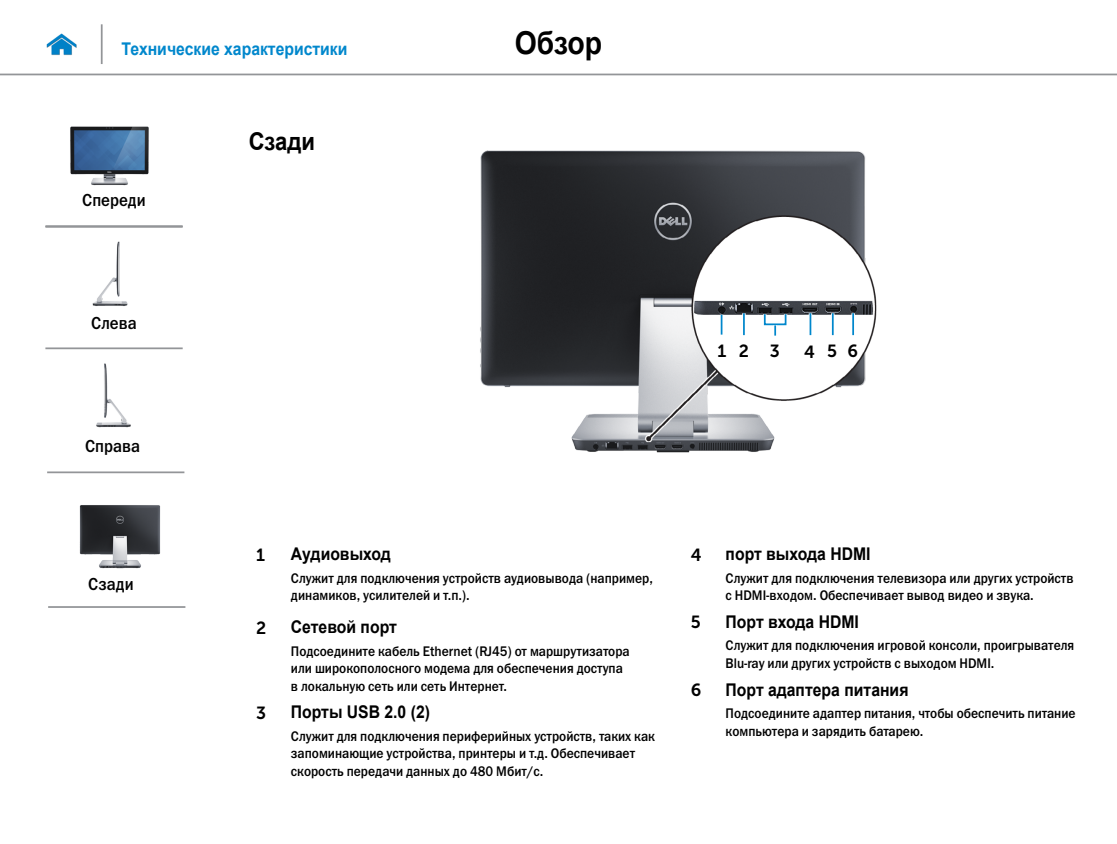
<style>
.page{position:relative;width:1117px;height:844px;background:#fff}
.page>*{position:absolute;margin:0;border:0;box-sizing:border-box;transform-origin:0 0}
.t1{font:700 31.5px "Arial";letter-spacing:-.005em;color:#000;scale:.9 1}
.t2{font:700 24.5px "Arial";color:#000;scale:.9 1}
.t3{font:700 17.5px "Arial";color:#000;scale:.9 1}
.t4{font:700 17.5px "Arial";color:#0087cc;scale:.9 1}
.t5{font:17.5px "Franklin Gothic Medium C";color:#000;scale:.9 1}
.t6{font:17.5px "Museo Sans For Dell 700";color:#000}
.t7{font:14px/17.5px "Franklin Gothic Medium C";color:#000;scale:.9 1}
</style>
<div class="page">
<hr style="left:0;top:74px;width:1116px;height:1px;background:#939598">
<img style="left:46px;top:33px;width:31px;height:23px">
<img style="left:480px;top:150px;width:397px;height:303px">
<hr style="left:742px;top:313px;width:3px;height:22px;background:#fff">
<hr style="left:742px;top:313px;width:2px;height:22px;background:#0087cc">
<svg style="left:719px;top:315px;width:4px;height:19px"></svg>
<svg style="left:720px;top:315px;width:2px;height:19px"></svg>
<svg style="left:808px;top:313px;width:4px;height:22px"></svg>
<hr style="left:809px;top:313px;width:2px;height:22px;background:#0087cc">
<svg style="left:830px;top:313px;width:4px;height:22px"></svg>
<hr style="left:831px;top:313px;width:2px;height:22px;background:#0087cc">
<hr style="left:851px;top:313px;width:3px;height:22px;background:#fff">
<svg style="left:852px;top:313px;width:1px;height:22px"></svg>
<div style="left:762px;top:312px;width:25px;height:14px;border:4px solid #fff"></div>
<div style="left:763px;top:313px;width:23px;height:12px;border:2px solid #0087cc"></div>
<svg style="left:773px;top:325px;width:3px;height:10px"></svg>
<hr style="left:101px;top:24px;width:2px;height:40px;background:#939598">
<img style="left:70px;top:126px;width:79px;height:60px">
<img style="left:92px;top:241px;width:36px;height:65px">
<img style="left:96px;top:363px;width:35px;height:65px">
<img style="left:79px;top:505px;width:82px;height:64px">
<hr style="left:45px;top:225px;width:138px;height:2px;background:#939598">
<hr style="left:45px;top:226px;width:138px;height:2px;background:#939598">
<hr style="left:47px;top:471px;width:137px;height:2px;background:#939598">
<hr style="left:48px;top:606px;width:137px;height:1px;background:#939598">
<hr style="left:45px;top:347px;width:138px;height:2px;background:#939598">
<p class="t4" style="left:122px;top:37px;width:252px">Технические характеристики</p>
<h1 class="t1" style="left:514px;top:22px;width:98px">Обзор</h1>
<p class="t5" style="left:82px;top:190px;width:72px">Спереди</p>
<h2 class="t2" style="left:249px;top:125px;width:75px">Сзади</h2>
<p class="t5" style="left:91px;top:313px;width:52px">Слева</p>
<p class="t5" style="left:85px;top:436px;width:63px">Справа</p>
<p class="t5" style="left:88px;top:574px;width:52px">Сзади</p>
<p class="t6" style="left:717px;top:341px;width:64px">12 3</p>
<p class="t6" style="left:804px;top:341px;width:55px">456</p>
<p class="t6" style="left:256px;top:544px;width:10px">1</p>
<p class="t3" style="left:291px;top:542px;width:113px">Аудиовыход</p>
<p class="t7" style="left:291px;top:569px;width:403px">Служит для подключения устройств аудиовывода (например, динамиков, усилителей и т.п.).</p>
<p class="t6" style="left:256px;top:617px;width:12px">2</p>
<p class="t3" style="left:291px;top:615px;width:119px">Сетевой порт</p>
<p class="t7" style="left:291px;top:642px;width:378px">Подсоедините кабель Ethernet (RJ45) от маршрутизатора или широкополосного модема для обеспечения доступа в локальную сеть или сеть Интернет.</p>
<p class="t6" style="left:256px;top:703px;width:12px">3</p>
<p class="t3" style="left:291px;top:700px;width:156px">Порты USB 2.0 (2)</p>
<p class="t7" style="left:291px;top:727px;width:406px">Служит для подключения периферийных устройств, таких как запоминающие устройства, принтеры и т.д. Обеспечивает скорость передачи данных до 480 Мбит/с.</p>
<p class="t6" style="left:690px;top:544px;width:12px">4</p>
<p class="t3" style="left:725px;top:542px;width:163px">порт выхода HDMI</p>
<p class="t7" style="left:725px;top:569px;width:388px">Служит для подключения телевизора или других устройств с HDMI-входом. Обеспечивает вывод видео и звука.</p>
<p class="t6" style="left:690px;top:612px;width:11px">5</p>
<p class="t3" style="left:725px;top:610px;width:150px">Порт входа HDMI</p>
<p class="t7" style="left:725px;top:636px;width:389px">Служит для подключения игровой консоли, проигрывателя<br>Blu-ray или других устройств с выходом HDMI.</p>
<p class="t6" style="left:690px;top:680px;width:12px">6</p>
<p class="t3" style="left:725px;top:677px;width:205px">Порт адаптера питания</p>
<p class="t7" style="left:725px;top:704px;width:390px">Подсоедините адаптер питания, чтобы обеспечить питание компьютера и зарядить батарею.</p>
</div>
